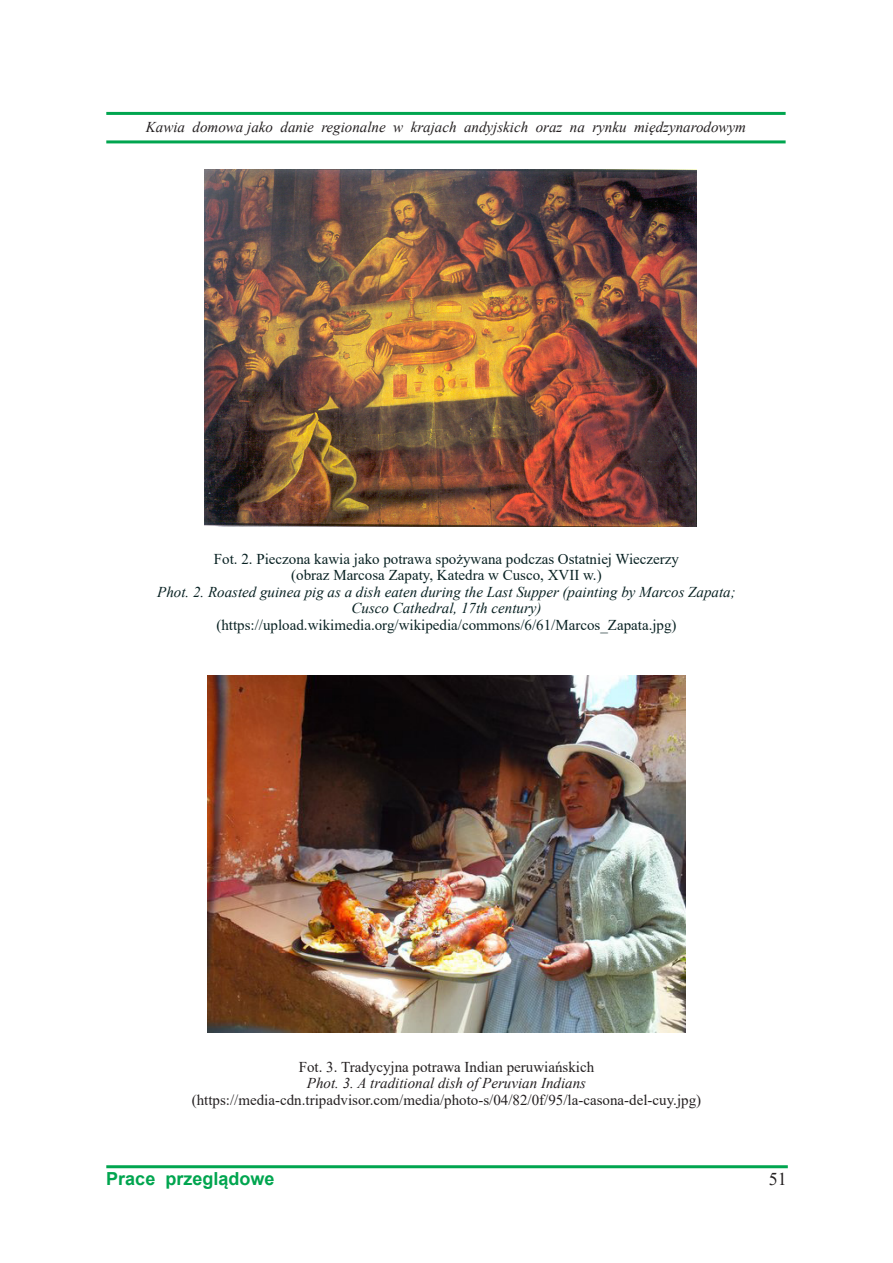
<style>
.page{position:relative;width:893px;height:1263px;background:#fff}
.page>*{position:absolute;margin:0;border:0;box-sizing:border-box;transform-origin:0 0}
.t1{font:700 18px "Arial";color:#00a54f}
.t2{font:18px "Times New Roman";color:#231f20}
.t3{font:15px "Times New Roman";color:#082122}
.t4{font:15px "Times New Roman";color:#231f20}
.t5{font:italic 15px "Times New Roman";color:#231f20}
.t6{font:italic 15px "Times New Roman";color:#082122}
</style>
<div class="page">
<hr style="left:106px;top:112px;width:680px;height:3px;background:#00a54f">
<hr style="left:106px;top:140px;width:680px;height:3px;background:#00a54f">
<hr style="left:106px;top:1165px;width:682px;height:3px;background:#00a54f">
<img style="left:204px;top:170px;width:492px;height:356px">
<img style="left:208px;top:675px;width:477px;height:358px">
<p class="t5" style="left:146px;top:117px;width:602px">Kawia domowa jako danie regionalne w krajach andyjskich oraz na rynku międzynarodowym</p>
<p class="t3" style="left:214px;top:548px;width:467px">Fot. 2. Pieczona kawia jako potrawa spożywana podczas Ostatniej Wieczerzy</p>
<p class="t3" style="left:291px;top:565px;width:312px">(obraz Marcosa Zapaty, Katedra w Cusco, XVII w.)</p>
<p class="t6" style="left:157px;top:582px;width:580px">Phot. 2. Roasted guinea pig as a dish eaten during the Last Supper (painting by Marcos Zapata;</p>
<p class="t6" style="left:351px;top:598px;width:191px">Cusco Cathedral, 17th century)</p>
<p class="t3" style="left:216px;top:614px;width:462px">(https://upload.wikimedia.org/wikipedia/commons/6/61/Marcos_Zapata.jpg)</p>
<p class="t4" style="left:299px;top:1056px;width:297px">Fot. 3. Tradycyjna potrawa Indian peruwiańskich</p>
<p class="t5" style="left:307px;top:1073px;width:281px">Phot. 3. A traditional dish of Peruvian Indians</p>
<p class="t4" style="left:192px;top:1089px;width:511px">(https://media-cdn.tripadvisor.com/media/photo-s/04/82/0f/95/la-casona-del-cuy.jpg)</p>
<p class="t1" style="left:106px;top:1166px;width:170px">Prace przeglądowe</p>
<p class="t2" style="left:769px;top:1166px;width:19px">51</p>
</div>
